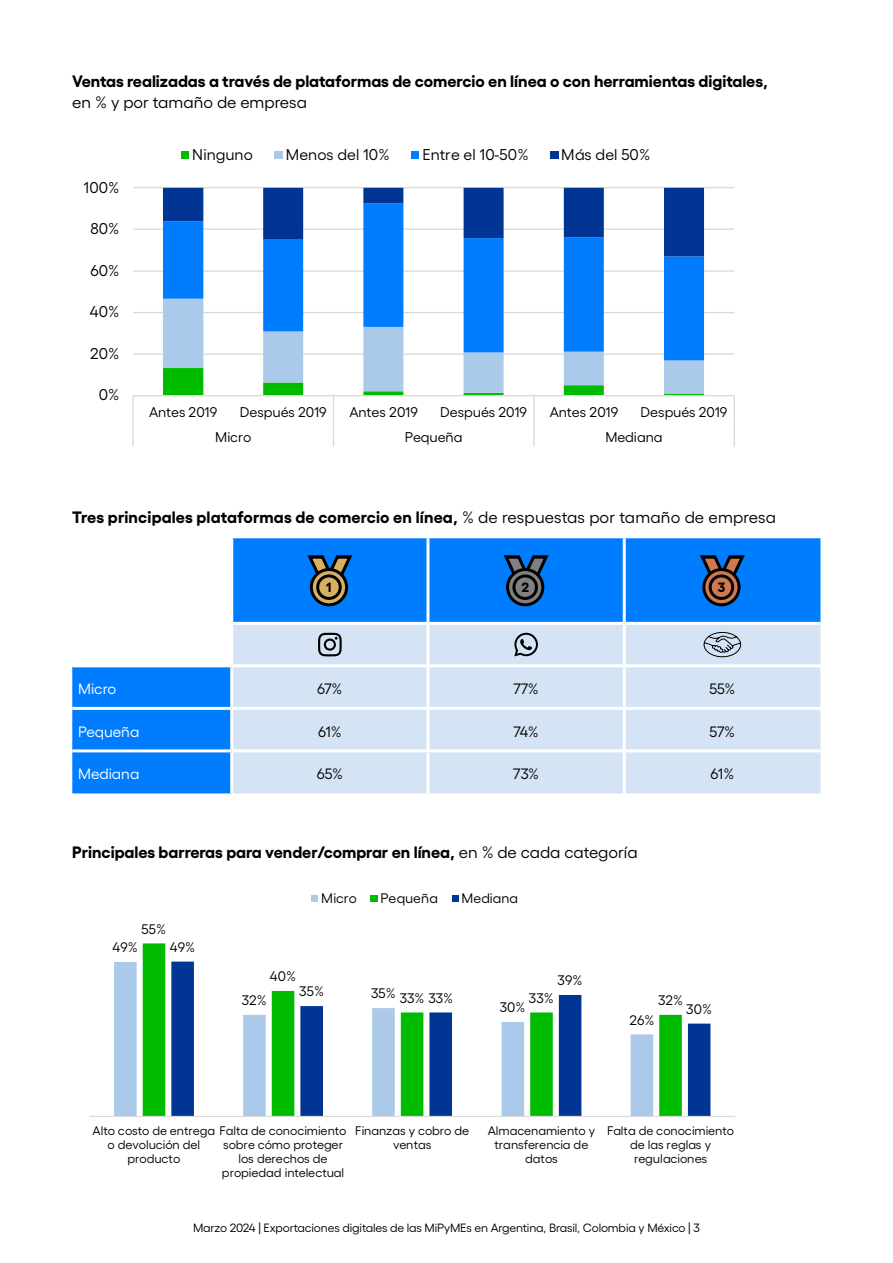
<style>
.page{position:relative;width:893px;height:1263px;background:#fff}
.page>*{position:absolute;margin:0;border:0;box-sizing:border-box;transform-origin:0 0}
.t1{font:700 16.5px "Gellix";color:#000}
.t2{font:16.5px "Gellix";color:#000}
.t3{font:15.6px "Gellix";letter-spacing:.005em;color:#000}
.t4{font:15px "Gellix";letter-spacing:-.02em;color:#000}
.t5{font:15px "Gellix";color:#fff}
.t6{font:14.1px "Gellix";color:#000}
.t7{font:13.8px "Gellix";letter-spacing:.005em;color:#000}
.t8{font:700 13.5px "Gellix";color:#000}
.t9{font:12.45px/13.8px "Gellix";color:#000;text-align:center}
.t10{font:12px "Gellix";letter-spacing:-.01em;color:#000}
.s1{font-weight:400}
</style>
<div class="page">
<hr style="left:133px;top:353px;width:601px;height:2px;background:#d9d9d9">
<hr style="left:133px;top:312px;width:601px;height:1px;background:#d9d9d9">
<hr style="left:133px;top:270px;width:601px;height:2px;background:#d9d9d9">
<hr style="left:133px;top:228px;width:601px;height:2px;background:#d9d9d9">
<hr style="left:133px;top:187px;width:601px;height:1px;background:#d9d9d9">
<svg style="left:163px;top:360px;width:541px;height:8px"></svg>
<svg style="left:163px;top:256px;width:541px;height:104px"></svg>
<svg style="left:163px;top:188px;width:541px;height:68px"></svg>
<hr style="left:133px;top:395px;width:601px;height:1px;background:#d9d9d9">
<hr style="left:132px;top:396px;width:2px;height:25px;background:#d9d9d9">
<hr style="left:132px;top:421px;width:2px;height:25px;background:#d9d9d9">
<svg style="left:163px;top:368px;width:541px;height:78px"></svg>
<hr style="left:533px;top:421px;width:2px;height:25px;background:#d9d9d9">
<svg style="left:734px;top:396px;width:1px;height:50px"></svg>
<div style="left:181px;top:151px;width:8px;height:7px;background:#00bc00"></div>
<div style="left:275px;top:151px;width:8px;height:7px;background:#abcae9"></div>
<div style="left:411px;top:151px;width:8px;height:7px;background:#007dff"></div>
<div style="left:550px;top:151px;width:8px;height:7px;background:#003594"></div>
<svg style="left:72px;top:538px;width:748px;height:255px;fill:#007dff"></svg>
<div style="left:233px;top:625px;width:587px;height:168px;background:#d5e4f4"></div>
<hr style="left:230px;top:538px;width:3px;height:84px;background:#fff">
<hr style="left:426px;top:538px;width:3px;height:84px;background:#fff">
<hr style="left:623px;top:538px;width:3px;height:84px;background:#fff">
<hr style="left:72px;top:622px;width:160px;height:3px;background:#fff">
<hr style="left:232px;top:622px;width:196px;height:3px;background:#fff">
<hr style="left:230px;top:625px;width:3px;height:39px;background:#fff">
<hr style="left:428px;top:622px;width:196px;height:3px;background:#fff">
<hr style="left:426px;top:625px;width:3px;height:39px;background:#fff">
<hr style="left:624px;top:622px;width:196px;height:3px;background:#fff">
<hr style="left:623px;top:625px;width:3px;height:39px;background:#fff">
<hr style="left:72px;top:664px;width:160px;height:3px;background:#fff">
<hr style="left:232px;top:664px;width:196px;height:3px;background:#fff">
<hr style="left:230px;top:667px;width:3px;height:40px;background:#fff">
<hr style="left:428px;top:664px;width:196px;height:3px;background:#fff">
<hr style="left:426px;top:667px;width:3px;height:40px;background:#fff">
<hr style="left:624px;top:664px;width:196px;height:3px;background:#fff">
<hr style="left:623px;top:667px;width:3px;height:40px;background:#fff">
<hr style="left:72px;top:707px;width:160px;height:3px;background:#fff">
<hr style="left:232px;top:707px;width:196px;height:3px;background:#fff">
<hr style="left:230px;top:710px;width:3px;height:39px;background:#fff">
<hr style="left:428px;top:707px;width:196px;height:3px;background:#fff">
<hr style="left:426px;top:710px;width:3px;height:39px;background:#fff">
<hr style="left:624px;top:707px;width:196px;height:3px;background:#fff">
<hr style="left:623px;top:710px;width:3px;height:39px;background:#fff">
<hr style="left:72px;top:749px;width:160px;height:3px;background:#fff">
<hr style="left:232px;top:749px;width:196px;height:3px;background:#fff">
<hr style="left:230px;top:752px;width:3px;height:41px;background:#fff">
<hr style="left:428px;top:749px;width:196px;height:3px;background:#fff">
<hr style="left:426px;top:752px;width:3px;height:41px;background:#fff">
<hr style="left:624px;top:749px;width:196px;height:3px;background:#fff">
<hr style="left:623px;top:752px;width:3px;height:41px;background:#fff">
<svg style="left:305px;top:554px;width:50px;height:35px"></svg>
<svg style="left:311px;top:569px;width:36px;height:36px"></svg>
<div style="left:310px;top:568px;width:38px;height:38px;border:3px solid #000;border-radius:50%"></div>
<div style="left:318px;top:576px;width:22px;height:22px;background:#d6b160;border-radius:50%"></div>
<div style="left:316px;top:574px;width:26px;height:26px;border:3px solid #000;border-radius:50%"></div>
<svg style="left:501px;top:554px;width:50px;height:35px"></svg>
<svg style="left:508px;top:569px;width:35px;height:36px"></svg>
<div style="left:506px;top:568px;width:38px;height:38px;border:3px solid #000;border-radius:50%"></div>
<div style="left:514px;top:576px;width:22px;height:22px;background:#808080;border-radius:50%"></div>
<div style="left:512px;top:574px;width:26px;height:26px;border:3px solid #000;border-radius:50%"></div>
<svg style="left:697px;top:554px;width:50px;height:35px"></svg>
<svg style="left:704px;top:569px;width:35px;height:36px"></svg>
<div style="left:702px;top:568px;width:39px;height:38px;border:3px solid #000;border-radius:50%"></div>
<div style="left:710px;top:576px;width:23px;height:22px;background:#cf7953;border-radius:50%"></div>
<div style="left:709px;top:574px;width:25px;height:26px;border:3px solid #000;border-radius:50%"></div>
<svg style="left:318px;top:633px;width:24px;height:23px"></svg>
<svg style="left:514px;top:633px;width:24px;height:23px"></svg>
<svg style="left:703px;top:631px;width:39px;height:27px"></svg>
<svg style="left:114px;top:962px;width:29px;height:154px;fill:#abcae9"></svg>
<div style="left:143px;top:943px;width:23px;height:173px;background:#00bc00"></div>
<svg style="left:171px;top:961px;width:539px;height:155px"></svg>
<hr style="left:89px;top:1116px;width:646px;height:1px;background:#d9d9d9">
<div style="left:311px;top:895px;width:7px;height:7px;background:#abcae9"></div>
<div style="left:370px;top:895px;width:8px;height:7px;background:#00bc00"></div>
<div style="left:452px;top:895px;width:6px;height:7px;background:#003594"></div>
<p class="t1" style="left:72px;top:68px;width:697px">Ventas realizadas a través de plataformas de comercio en línea o con herramientas digitales,</p>
<p class="t2" style="left:72px;top:90px;width:236px">en % y por tamaño de empresa</p>
<p class="t3" style="left:84px;top:175px;width:37px">100%</p>
<p class="t3" style="left:90px;top:217px;width:31px">80%</p>
<p class="t3" style="left:90px;top:258px;width:31px">60%</p>
<p class="t3" style="left:90px;top:300px;width:31px">40%</p>
<p class="t3" style="left:90px;top:341px;width:31px">20%</p>
<p class="t3" style="left:99px;top:383px;width:22px">0%</p>
<p class="t3" style="left:192px;top:142px;width:62px">Ninguno</p>
<p class="t3" style="left:286px;top:142px;width:105px">Menos del 10%</p>
<p class="t3" style="left:422px;top:142px;width:108px">Entre el 10-50%</p>
<p class="t3" style="left:561px;top:142px;width:91px">Más del 50%</p>
<p class="t6" style="left:149px;top:401px;width:70px">Antes 2019</p>
<p class="t6" style="left:240px;top:401px;width:88px">Después 2019</p>
<p class="t6" style="left:349px;top:401px;width:70px">Antes 2019</p>
<p class="t6" style="left:440px;top:401px;width:88px">Después 2019</p>
<p class="t6" style="left:550px;top:401px;width:70px">Antes 2019</p>
<p class="t6" style="left:641px;top:401px;width:88px">Después 2019</p>
<p class="t6" style="left:215px;top:427px;width:38px">Micro</p>
<p class="t6" style="left:405px;top:427px;width:59px">Pequeña</p>
<p class="t6" style="left:605px;top:427px;width:59px">Mediana</p>
<p class="t1" style="left:72px;top:504px;width:705px">Tres principales plataformas de comercio en línea, <span class="s1">% de respuestas por tamaño de empresa</span></p>
<p class="t8" style="left:326px;top:577px;width:7px">1</p>
<p class="t8" style="left:521px;top:577px;width:9px">2</p>
<p class="t8" style="left:718px;top:577px;width:9px">3</p>
<p class="t5" style="left:78px;top:677px;width:39px">Micro</p>
<p class="t4" style="left:317px;top:677px;width:27px">67%</p>
<p class="t4" style="left:513px;top:677px;width:27px">77%</p>
<p class="t4" style="left:709px;top:677px;width:28px">55%</p>
<p class="t5" style="left:78px;top:720px;width:63px">Pequeña</p>
<p class="t4" style="left:318px;top:720px;width:25px">61%</p>
<p class="t4" style="left:514px;top:720px;width:27px">74%</p>
<p class="t4" style="left:710px;top:720px;width:27px">57%</p>
<p class="t5" style="left:78px;top:762px;width:63px">Mediana</p>
<p class="t4" style="left:317px;top:762px;width:28px">65%</p>
<p class="t4" style="left:513px;top:762px;width:27px">73%</p>
<p class="t4" style="left:710px;top:762px;width:25px">61%</p>
<p class="t1" style="left:72px;top:839px;width:567px">Principales barreras para vender/comprar en línea, <span class="s1">en % de cada categoría</span></p>
<p class="t7" style="left:142px;top:918px;width:26px">55%</p>
<p class="t7" style="left:113px;top:937px;width:27px">49%</p>
<p class="t7" style="left:170px;top:937px;width:27px">49%</p>
<p class="t7" style="left:321px;top:888px;width:37px">Micro</p>
<p class="t7" style="left:380px;top:888px;width:59px">Pequeña</p>
<p class="t7" style="left:461px;top:888px;width:58px">Mediana</p>
<p class="t7" style="left:270px;top:966px;width:28px">40%</p>
<p class="t7" style="left:242px;top:990px;width:27px">32%</p>
<p class="t7" style="left:299px;top:981px;width:26px">35%</p>
<p class="t7" style="left:558px;top:970px;width:26px">39%</p>
<p class="t7" style="left:371px;top:983px;width:26px">35%</p>
<p class="t7" style="left:400px;top:988px;width:55px">33% 33%</p>
<p class="t7" style="left:529px;top:988px;width:26px">33%</p>
<p class="t7" style="left:658px;top:990px;width:27px">32%</p>
<p class="t7" style="left:500px;top:997px;width:27px">30%</p>
<p class="t7" style="left:686px;top:998px;width:27px">30%</p>
<p class="t7" style="left:629px;top:1009px;width:27px">26%</p>
<p class="t9" style="left:93px;top:1122px;width:255px">Alto costo de entrega Falta de conocimiento</p>
<p class="t9" style="left:108px;top:1136px;width:94px">o devolución del</p>
<p class="t9" style="left:128px;top:1150px;width:54px">producto</p>
<p class="t9" style="left:222px;top:1136px;width:124px">sobre cómo proteger los derechos de propiedad intelectual</p>
<p class="t9" style="left:355px;top:1122px;width:115px">Finanzas y cobro de ventas</p>
<p class="t9" style="left:488px;top:1122px;width:109px">Almacenamiento y transferencia de datos</p>
<p class="t9" style="left:607px;top:1122px;width:128px">Falta de conocimiento de las reglas y regulaciones</p>
<p class="t10" style="left:193px;top:1219px;width:508px">Marzo 2024 | Exportaciones digitales de las MiPyMEs en Argentina, Brasil, Colombia y México | 3</p>
</div>
